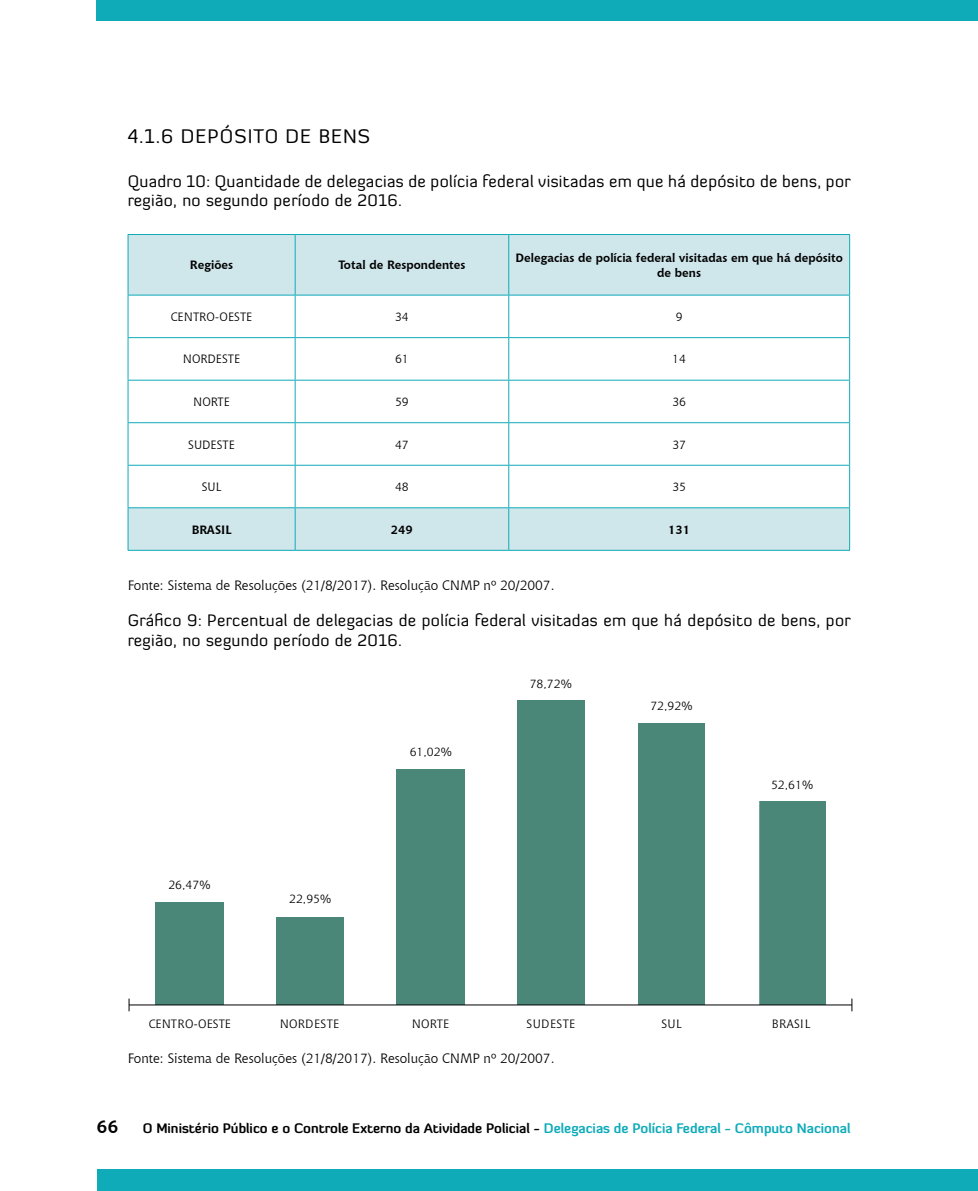
<style>
.page{position:relative;width:978px;height:1191px;background:#fff}
.page>*{position:absolute;margin:0;border:0;box-sizing:border-box;transform-origin:0 0}
.t1{font:19.5px "Diavlo";letter-spacing:.05em;color:#000}
.t2{font:700 18px "Chianti BT";color:#000}
.t3{font:16.5px/19.8px "Diavlo";letter-spacing:.02em;color:#000}
.t4{font:13.5px "Chianti BT";color:#000}
.t5{font:700 13.5px "Diavlo";color:#000}
.t6{font:12px "Chianti BT";color:#000}
.t7{font:700 12px/14.4px "Chianti BT";color:#000;text-align:center}
.t8{font:12px "Chianti BT";letter-spacing:.02em;color:#000}
.t9{font:12px "Chianti BT";letter-spacing:.035em;color:#000}
.s1{color:#0fabb9}
</style>
<div class="page">
<div style="left:97px;top:1169px;width:881px;height:22px;background:#0fabb9"></div>
<div style="left:97px;top:0;width:881px;height:21px;background:#0fabb9"></div>
<svg style="left:129px;top:235px;width:720px;height:315px"></svg>
<hr style="left:128px;top:234px;width:167px;height:1px;background:#0fabb9">
<hr style="left:128px;top:235px;width:1px;height:60px;background:#0fabb9">
<hr style="left:295px;top:234px;width:214px;height:1px;background:#0fabb9">
<hr style="left:295px;top:235px;width:1px;height:60px;background:#0fabb9">
<hr style="left:509px;top:234px;width:341px;height:1px;background:#0fabb9">
<hr style="left:508px;top:235px;width:1px;height:60px;background:#0fabb9">
<hr style="left:849px;top:235px;width:1px;height:60px;background:#0fabb9">
<hr style="left:128px;top:295px;width:167px;height:1px;background:#0fabb9">
<hr style="left:128px;top:295px;width:1px;height:42px;background:#0fabb9">
<hr style="left:295px;top:295px;width:214px;height:1px;background:#0fabb9">
<hr style="left:295px;top:295px;width:1px;height:42px;background:#0fabb9">
<hr style="left:509px;top:295px;width:341px;height:1px;background:#0fabb9">
<hr style="left:508px;top:295px;width:1px;height:42px;background:#0fabb9">
<hr style="left:849px;top:295px;width:1px;height:42px;background:#0fabb9">
<hr style="left:128px;top:337px;width:167px;height:1px;background:#0fabb9">
<hr style="left:128px;top:338px;width:1px;height:42px;background:#0fabb9">
<hr style="left:295px;top:337px;width:214px;height:1px;background:#0fabb9">
<hr style="left:295px;top:338px;width:1px;height:42px;background:#0fabb9">
<hr style="left:509px;top:337px;width:341px;height:1px;background:#0fabb9">
<hr style="left:508px;top:338px;width:1px;height:42px;background:#0fabb9">
<hr style="left:849px;top:338px;width:1px;height:42px;background:#0fabb9">
<hr style="left:128px;top:380px;width:167px;height:1px;background:#0fabb9">
<hr style="left:128px;top:380px;width:1px;height:42px;background:#0fabb9">
<hr style="left:295px;top:380px;width:214px;height:1px;background:#0fabb9">
<hr style="left:295px;top:380px;width:1px;height:42px;background:#0fabb9">
<hr style="left:509px;top:380px;width:341px;height:1px;background:#0fabb9">
<hr style="left:508px;top:380px;width:1px;height:42px;background:#0fabb9">
<hr style="left:849px;top:380px;width:1px;height:42px;background:#0fabb9">
<hr style="left:128px;top:422px;width:167px;height:1px;background:#0fabb9">
<hr style="left:128px;top:423px;width:1px;height:42px;background:#0fabb9">
<hr style="left:295px;top:422px;width:214px;height:1px;background:#0fabb9">
<hr style="left:295px;top:423px;width:1px;height:42px;background:#0fabb9">
<hr style="left:509px;top:422px;width:341px;height:1px;background:#0fabb9">
<hr style="left:508px;top:423px;width:1px;height:42px;background:#0fabb9">
<hr style="left:849px;top:423px;width:1px;height:42px;background:#0fabb9">
<hr style="left:128px;top:465px;width:167px;height:1px;background:#0fabb9">
<hr style="left:128px;top:465px;width:1px;height:42px;background:#0fabb9">
<hr style="left:295px;top:465px;width:214px;height:1px;background:#0fabb9">
<hr style="left:295px;top:465px;width:1px;height:42px;background:#0fabb9">
<hr style="left:509px;top:465px;width:341px;height:1px;background:#0fabb9">
<hr style="left:508px;top:465px;width:1px;height:42px;background:#0fabb9">
<hr style="left:849px;top:465px;width:1px;height:42px;background:#0fabb9">
<hr style="left:128px;top:507px;width:167px;height:1px;background:#0fabb9">
<hr style="left:128px;top:508px;width:1px;height:42px;background:#0fabb9">
<hr style="left:295px;top:507px;width:214px;height:1px;background:#0fabb9">
<hr style="left:295px;top:508px;width:1px;height:42px;background:#0fabb9">
<hr style="left:509px;top:507px;width:341px;height:1px;background:#0fabb9">
<hr style="left:508px;top:508px;width:1px;height:42px;background:#0fabb9">
<hr style="left:849px;top:508px;width:1px;height:42px;background:#0fabb9">
<hr style="left:128px;top:550px;width:167px;height:1px;background:#0fabb9">
<hr style="left:295px;top:550px;width:214px;height:1px;background:#0fabb9">
<hr style="left:509px;top:550px;width:341px;height:1px;background:#0fabb9">
<div style="left:759px;top:801px;width:66px;height:203px;background:#4a8779"></div>
<div style="left:638px;top:723px;width:67px;height:281px;background:#4a8779"></div>
<div style="left:518px;top:701px;width:66px;height:303px;background:#4a8779"></div>
<div style="left:397px;top:770px;width:68px;height:234px;background:#4a8779"></div>
<div style="left:276px;top:917px;width:68px;height:87px;background:#4a8779"></div>
<div style="left:156px;top:902px;width:67px;height:102px;background:#4a8779"></div>
<svg style="left:129px;top:998px;width:1px;height:13px"></svg>
<svg style="left:852px;top:998px;width:1px;height:13px"></svg>
<hr style="left:129px;top:1004px;width:723px;height:1px;background:#000">
<p class="t1" style="left:128px;top:124px;width:244px">4.1.6 DEPÓSITO DE BENS</p>
<p class="t3" style="left:128px;top:171px;width:725px">Quadro 10: Quantidade de delegacias de polícia federal visitadas em que há depósito de bens, por região, no segundo período de 2016.</p>
<p class="t7" style="left:190px;top:257px;width:45px">Regiões</p>
<p class="t7" style="left:338px;top:257px;width:129px">Total de Respondentes</p>
<p class="t7" style="left:516px;top:250px;width:329px">Delegacias de polícia federal visitadas em que há depósito de bens</p>
<p class="t6" style="left:171px;top:308px;width:83px">CENTRO-OESTE</p>
<p class="t6" style="left:395px;top:308px;width:15px">34</p>
<p class="t6" style="left:676px;top:308px;width:8px">9</p>
<p class="t6" style="left:183px;top:351px;width:59px">NORDESTE</p>
<p class="t6" style="left:395px;top:351px;width:15px">61</p>
<p class="t6" style="left:672px;top:351px;width:15px">14</p>
<p class="t6" style="left:193px;top:394px;width:38px">NORTE</p>
<p class="t6" style="left:395px;top:394px;width:15px">59</p>
<p class="t6" style="left:672px;top:394px;width:15px">36</p>
<p class="t6" style="left:188px;top:436px;width:48px">SUDESTE</p>
<p class="t6" style="left:395px;top:436px;width:15px">47</p>
<p class="t6" style="left:672px;top:436px;width:15px">37</p>
<p class="t6" style="left:202px;top:479px;width:21px">SUL</p>
<p class="t6" style="left:395px;top:479px;width:15px">48</p>
<p class="t6" style="left:672px;top:479px;width:15px">35</p>
<p class="t7" style="left:192px;top:521px;width:41px">BRASIL</p>
<p class="t7" style="left:391px;top:521px;width:23px">249</p>
<p class="t7" style="left:668px;top:521px;width:23px">131</p>
<p class="t4" style="left:128px;top:576px;width:428px">Fonte: Sistema de Resoluções (21/8/2017). Resolução CNMP nº 20/2007.</p>
<p class="t3" style="left:128px;top:610px;width:725px">Gráfico 9: Percentual de delegacias de polícia federal visitadas em que há depósito de bens, por região, no segundo período de 2016.</p>
<p class="t6" style="left:168px;top:880px;width:44px">26,47%</p>
<p class="t6" style="left:289px;top:894px;width:44px">22,95%</p>
<p class="t6" style="left:410px;top:747px;width:44px">61,02%</p>
<p class="t6" style="left:530px;top:679px;width:44px">78,72%</p>
<p class="t6" style="left:650px;top:701px;width:44px">72,92%</p>
<p class="t6" style="left:771px;top:779px;width:44px">52,61%</p>
<p class="t6" style="left:149px;top:1019px;width:84px">CENTRO-OESTE</p>
<p class="t8" style="left:280px;top:1019px;width:61px">NORDESTE</p>
<p class="t6" style="left:412px;top:1019px;width:39px">NORTE</p>
<p class="t9" style="left:526px;top:1019px;width:50px">SUDESTE</p>
<p class="t6" style="left:661px;top:1019px;width:22px">SUL</p>
<p class="t6" style="left:772px;top:1019px;width:40px">BRASIL</p>
<p class="t4" style="left:128px;top:1049px;width:428px">Fonte: Sistema de Resoluções (21/8/2017). Resolução CNMP nº 20/2007.</p>
<p class="t2" style="left:97px;top:1113px;width:23px">66</p>
<p class="t5" style="left:143px;top:1119px;width:709px">O Ministério Público e o Controle Externo da Atividade Policial - <span class="s1">Delegacias de Polícia Federal - Cômputo Nacional</span></p>
</div>
